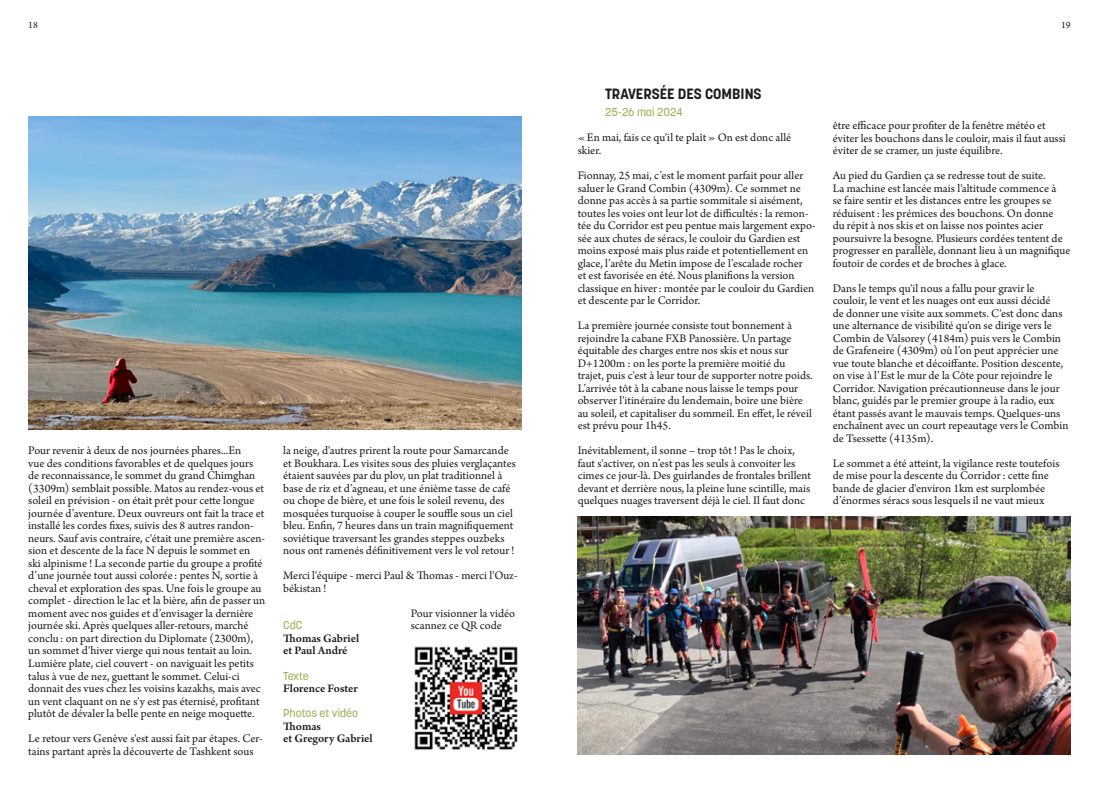
<style>
.page{position:relative;width:1099px;height:798px;background:#fff}
.page>*{position:absolute;margin:0;border:0;box-sizing:border-box;transform-origin:0 0}
.t1{font:700 14.75px "Korolev";color:#1d1d1b}
.t2{font:12.12px/12.5px "Arno Pro";color:#1d1d1b}
.t3{font:600 12.12px/12.5px "Arno Pro";letter-spacing:-.005em;color:#1d1d1b}
.t4{font:500 11.38px "Korolev";color:#9eb45c}
.t5{font:10.25px "Arno Pro";color:#1d1d1b}
</style>
<div class="page">
<img style="left:414px;top:646px;width:104px;height:104px">
<img style="left:28px;top:116px;width:493px;height:313px">
<img style="left:577px;top:516px;width:493px;height:238px">
<p class="t5" style="left:28px;top:19px;width:11px">18</p>
<p class="t5" style="left:1061px;top:19px;width:11px">19</p>
<p class="t2" style="left:28px;top:445px;width:238px">Pour revenir à deux de nos journées phares...En<br>vue des conditions favorables et de quelques jours de reconnaissance, le sommet du grand Chimghan (3309m) semblait possible. Matos au rendez-vous et soleil en prévision - on était prêt pour cette longue journée d’aventure. Deux ouvreurs ont fait la trace et installé les cordes fixes, suivis des 8 autres randon&shy;neurs. Sauf avis contraire, c'était une première ascen&shy;sion et descente de la face N depuis le sommet en ski alpinisme ! La seconde partie du groupe a profité d’une journée tout aussi colorée : pentes N, sortie à cheval et exploration des spas. Une fois le groupe au complet - direction le lac et la bière, afin de passer un moment avec nos guides et d’envisager la dernière journée ski. Après quelques aller-retours, marché conclu : on part direction du Diplomate (2300m), un sommet d'hiver vierge qui nous tentait au loin.<br>Lumière plate, ciel couvert - on naviguait les petits talus à vue de nez, guettant le sommet. Celui-ci donnait des vues chez les voisins kazakhs, mais avec un vent claquant on ne s'y est pas éternisé, profitant plutôt de dévaler la belle pente en neige moquette.</p>
<p class="t2" style="left:28px;top:732px;width:236px">Le retour vers Genève s'est aussi fait par étapes. Cer&shy;tains partant après la découverte de Tashkent sous</p>
<p class="t2" style="left:283px;top:445px;width:234px">la neige, d'autres prirent la route pour Samarcande et Boukhara. Les visites sous des pluies verglaçantes étaient sauvées par du plov, un plat traditionnel à base de riz et d’agneau, et une énième tasse de café ou chope de bière, et une fois le soleil revenu, des mosquées turquoise à couper le souffle sous un ciel bleu. Enfin, 7 heures dans un train magnifiquement soviétique traversant les grandes steppes ouzbeks nous ont ramenés définitivement vers le vol retour!</p>
<p class="t2" style="left:283px;top:570px;width:236px">Merci l'équipe - merci Paul &amp; Thomas - merci l'Ouz&shy;békistan !</p>
<p class="t4" style="left:283px;top:618px;width:21px">CdC</p>
<p class="t3" style="left:283px;top:632px;width:77px">Thomas Gabriel et Paul André</p>
<p class="t4" style="left:283px;top:668px;width:27px">Texte</p>
<p class="t3" style="left:283px;top:682px;width:76px">Florence Foster</p>
<p class="t4" style="left:283px;top:705px;width:76px">Photos et vidéo</p>
<p class="t3" style="left:283px;top:720px;width:91px">Thomas<br>et Gregory Gabriel</p>
<p class="t2" style="left:411px;top:607px;width:106px">Pour visionner la vidéo scannez ce QR code</p>
<p class="t1" style="left:605px;top:85px;width:158px">TRAVERSÉE DES COMBINS</p>
<p class="t4" style="left:605px;top:105px;width:79px">25-26 mai 2024</p>
<p class="t2" style="left:577px;top:132px;width:215px">«En mai, fais ce qu'il te plaît» On est donc allé skier.</p>
<p class="t2" style="left:577px;top:170px;width:239px">Fionnay, 25 mai, c’est le moment parfait pour aller saluer le Grand Combin (4309m). Ce sommet ne donne pas accès à sa partie sommitale si aisément, toutes les voies ont leur lot de difficultés: la remon&shy;tée du Corridor est peu pentue mais largement expo&shy;sée aux chutes de séracs, le couloir du Gardien est moins exposé mais plus raide et potentiellement en glace, l’arête du Metin impose de l’escalade rocher<br>et est favorisée en été. Nous planifions la version classique en hiver: montée par le couloir du Gardien et descente par le Corridor.</p>
<p class="t2" style="left:577px;top:320px;width:236px">La première journée consiste tout bonnement à rejoindre la cabane FXB Panossière. Un partage équitable des charges entre nos skis et nous sur D+1200m : on les porte la première moitié du trajet, puis c'est à leur tour de supporter notre poids.<br>L’arrivée tôt à la cabane nous laisse le temps pour observer l'itinéraire du lendemain, boire une bière au soleil, et capitaliser du sommeil. En effet, le réveil est prévu pour 1h45.</p>
<p class="t2" style="left:577px;top:445px;width:235px">Inévitablement, il sonne – trop tôt! Pas le choix, faut s'activer, on n’est pas les seuls à convoiter les cimes ce jour-là. Des guirlandes de frontales brillent devant et derrière nous, la pleine lune scintille, mais quelques nuages traversent déjà le ciel. Il faut donc</p>
<p class="t2" style="left:832px;top:120px;width:234px">être efficace pour profiter de la fenêtre météo et éviter les bouchons dans le couloir, mais il faut aussi éviter de se cramer, un juste équilibre.</p>
<p class="t2" style="left:832px;top:170px;width:239px">Au pied du Gardien ça se redresse tout de suite.<br>La machine est lancée mais l'altitude commence à<br>se faire sentir et les distances entre les groupes se réduisent: les prémices des bouchons. On donne<br>du répit à nos skis et on laisse nos pointes acier poursuivre la besogne. Plusieurs cordées tentent de progresser en parallèle, donnant lieu à un magnifique foutoir de cordes et de broches à glace.</p>
<p class="t2" style="left:832px;top:282px;width:237px">Dans le temps qu'il nous a fallu pour gravir le couloir, le vent et les nuages ont eux aussi décidé<br>de donner une visite aux sommets. C'est donc dans une alternance de visibilité qu'on se dirige vers le Combin de Valsorey (4184m) puis vers le Combin de Grafeneire (4309m) où l’on peut apprécier une vue toute blanche et décoiffante. Position descente, on vise à l’Est le mur de la Côte pour rejoindre le Corridor. Navigation précautionneuse dans le jour blanc, guidés par le premier groupe à la radio, eux étant passés avant le mauvais temps. Quelques-uns enchaînent avec un court repeautage vers le Combin de Tsessette (4135m).</p>
<p class="t2" style="left:832px;top:457px;width:228px">Le sommet a été atteint, la vigilance reste toutefois de mise pour la descente du Corridor: cette fine bande de glacier d'environ 1km est surplombée d’énormes séracs sous lesquels il ne vaut mieux</p>
</div>
